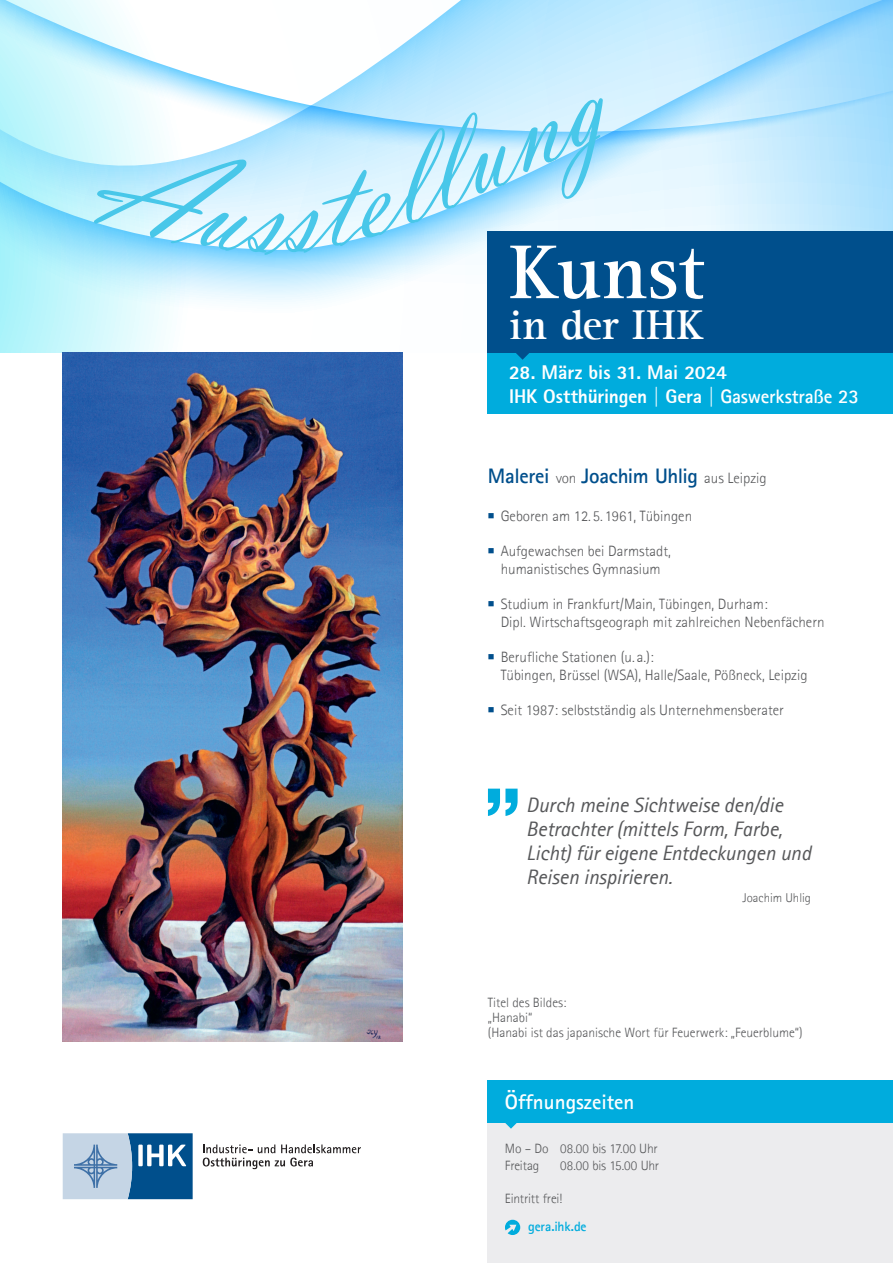
<style>
.page{position:relative;width:893px;height:1263px;background:#fff}
.page>*{position:absolute;margin:0;border:0;box-sizing:border-box;transform-origin:0 0}
.t1{font:700 78.75px "Agfa Rotis Serif";letter-spacing:-.01em;color:#fff}
.t2{font:700 42.6px "Agfa Rotis Serif";letter-spacing:.015em;color:#fff}
.t3{font:italic 21px/24px "Agfa Rotis Sans Serif";letter-spacing:-.005em;color:#57585a}
.t4{font:700 21px "Agfa Rotis Sans Serif";letter-spacing:-.02em;color:#004f8c}
.t5{font:700 21px "Agfa Rotis Sans Serif";color:#fff}
.t6{font:800 19.5px/24px "Agfa Rotis Sans Serif";letter-spacing:-.005em;color:#fff}
.t7{font:300 15px/18px "Agfa Rotis Sans Serif";color:#57585a}
.t8{font:300 13.5px/15px "Agfa Rotis Sans Serif";color:#57585a}
.t9{font:300 12.75px "Agfa Rotis Sans Serif";color:#57585a}
.s1{font-weight:700}
.s2{font-weight:300;font-size:15px;color:#57585a}
.s3{font-weight:700;color:#00acdd}
</style>
<div class="page">
<svg style="left:203px;top:1144px;width:158px;height:25px"></svg>
<svg style="left:63px;top:1133px;width:130px;height:66px;background:#709bbe"></svg>
<svg style="left:0;top:178px;width:893px;height:175px"></svg>
<svg style="left:0;top:0;width:893px;height:178px"></svg>
<div style="left:488px;top:231px;width:405px;height:122px;background:#004f8c"></div>
<div style="left:488px;top:353px;width:405px;height:61px;background:#00acdd"></div>
<svg style="left:516px;top:353px;width:13px;height:7px"></svg>
<svg style="left:488px;top:789px;width:30px;height:27px"></svg>
<div style="left:488px;top:1123px;width:405px;height:140px;background:#ececee"></div>
<svg style="left:505px;top:1220px;width:15px;height:15px"></svg>
<div style="left:488px;top:1080px;width:405px;height:43px;background:#00acdd"></div>
<svg style="left:505px;top:1123px;width:12px;height:6px"></svg>
<svg style="left:0;top:6px;width:877px;height:248px"></svg>
<img style="left:63px;top:353px;width:340px;height:689px">
<svg style="left:90px;top:95px;width:546px;height:161px"></svg>
<p class="t1" style="left:509px;top:224px;width:196px">Kunst</p>
<p class="t2" style="left:509px;top:299px;width:196px">in der IHK</p>
<p class="t6" style="left:509px;top:360px;width:351px">28. März bis 31. Mai 2024<br>IHK Ostthüringen <span class="s1">|</span> Gera <span class="s1">| Gaswerkstraße 23</span></p>
<p class="t4" style="left:488px;top:462px;width:280px">Malerei <span class="s2">von</span> Joachim Uhlig <span class="s2">aus Leipzig</span></p>
<p class="t7" style="left:501px;top:506px;width:193px">Geboren am 12. 5. 1961, Tübingen</p>
<p class="t7" style="left:501px;top:541px;width:172px">Aufgewachsen bei Darmstadt, humanistisches Gymnasium</p>
<p class="t7" style="left:501px;top:594px;width:325px">Studium in Frankfurt/Main, Tübingen, Durham:<br>Dipl. Wirtschaftsgeograph mit zahlreichen Nebenfächern</p>
<p class="t7" style="left:501px;top:647px;width:308px">Berufliche Stationen (u. a.):<br>Tübingen, Brüssel (WSA), Halle/Saale, Pößneck, Leipzig</p>
<p class="t7" style="left:501px;top:700px;width:285px">Seit 1987: selbstständig als Unternehmensberater</p>
<p class="t3" style="left:526px;top:793px;width:286px">Durch meine Sichtweise den/die<br>Betrachter (mittels Form, Farbe,<br>Licht) für eigene Entdeckungen und<br>Reisen inspirieren.</p>
<p class="t9" style="left:742px;top:890px;width:70px">Joachim Uhlig</p>
<p class="t8" style="left:488px;top:994px;width:316px">Titel des Bildes:<br>„Hanabi“<br>(Hanabi ist das japanische Wort für Feuerwerk: „Feuerblume“)</p>
<p class="t5" style="left:505px;top:1088px;width:131px">Öffnungszeiten</p>
<p class="t8" style="left:505px;top:1140px;width:154px;line-height:16.5px">Mo – Do 08.00 bis 17.00 Uhr<br>Freitag</p>
<p class="t8" style="left:560px;top:1157px;width:100px">08.00 bis 15.00 Uhr</p>
<p class="t8" style="left:528px;top:1184px;width:60px;line-height:27.8px;text-indent:-23px">Eintritt frei! <span class="s3">gera.ihk.de</span></p>
</div>
